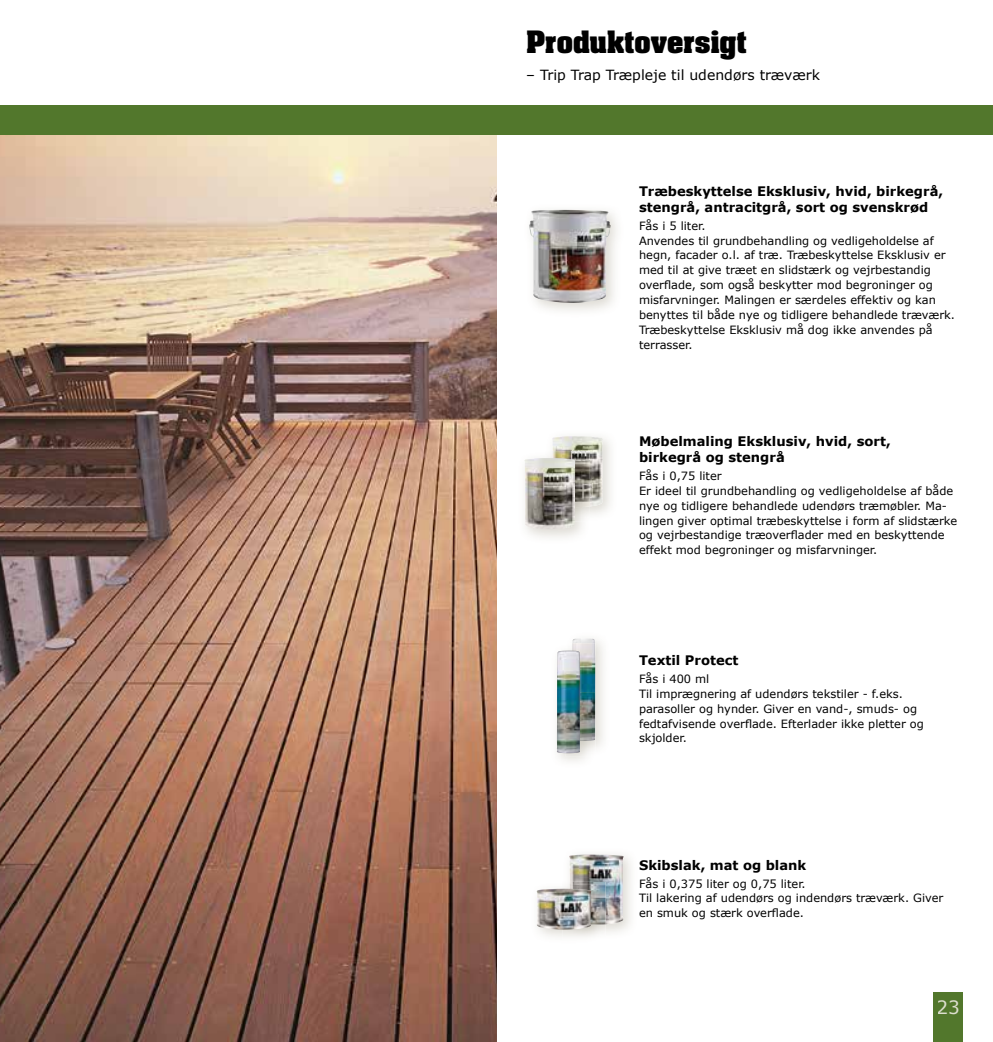
<style>
.page{position:relative;width:993px;height:1042px;background:#fff}
.page>*{position:absolute;margin:0;border:0;box-sizing:border-box;transform-origin:0 0}
.t1{font:700 26.25px "Aachen CE";color:#000}
.t2{font:18.38px "Verdana";color:#dcdece}
.t3{font:14px "Verdana";color:#000}
.t4{font:700 13.12px/15.8px "Verdana";color:#000}
.t5{font:11.38px/14.9px "Verdana";color:#000}
</style>
<div class="page">
<img style="left:605px;top:856px;width:26px;height:77px">
<img style="left:569px;top:854px;width:54px;height:70px">
<img style="left:540px;top:888px;width:22px;height:49px">
<img style="left:562px;top:884px;width:43px;height:53px">
<img style="left:569px;top:882px;width:36px;height:42px">
<img style="left:536px;top:889px;width:55px;height:40px">
<div style="left:496px;top:105px;width:496px;height:30px;background:#52772c"></div>
<img style="left:595px;top:640px;width:8px;height:108px">
<img style="left:572px;top:638px;width:23px;height:5px">
<img style="left:565px;top:643px;width:30px;height:113px">
<img style="left:556px;top:651px;width:24px;height:102px">
<img style="left:589px;top:438px;width:22px;height:77px">
<img style="left:552px;top:436px;width:50px;height:70px">
<img style="left:552px;top:451px;width:37px;height:56px">
<img style="left:524px;top:458px;width:51px;height:71px">
<img style="left:529px;top:210px;width:81px;height:93px">
<div style="left:933px;top:992px;width:29px;height:50px;background:#52772c"></div>
<img style="left:0;top:135px;width:496px;height:907px">
<div style="left:0;top:105px;width:496px;height:30px;background:#52772c"></div>
<h1 class="t1" style="left:526px;top:23px;width:222px">Produktoversigt</h1>
<p class="t3" style="left:526px;top:66px;width:295px">– Trip Trap Træpleje til udendørs træværk</p>
<p class="t4" style="left:638px;top:183px;width:305px">Træbeskyttelse Eksklusiv, hvid, birkegrå, stengrå, antracitgrå, sort og svenskrød</p>
<p class="t5" style="left:638px;top:218px;width:317px">Fås i 5 liter.<br>Anvendes til grundbehandling og vedligeholdelse af hegn, facader o.l. af træ. Træbeskyttelse Eksklusiv er med til at give træet en slidstærk og vejrbestandig overflade, som også beskytter mod begroninger og misfarvninger. Malingen er særdeles effektiv og kan benyttes til både nye og tidligere behandlede træværk.<br>Træbeskyttelse Eksklusiv må dog ikke anvendes på terrasser.</p>
<p class="t4" style="left:638px;top:433px;width:253px">Møbelmaling Eksklusiv, hvid, sort, birkegrå og stengrå</p>
<p class="t5" style="left:638px;top:468px;width:319px">Fås i 0,75 liter<br>Er ideel til grundbehandling og vedligeholdelse af både nye og tidligere behandlede udendørs træmøbler. Ma&shy;lingen giver optimal træbeskyttelse i form af slidstærke og vejrbestandige træoverflader med en beskyttende effekt mod begroninger og misfarvninger.</p>
<p class="t4" style="left:638px;top:652px;width:101px">Textil Protect</p>
<p class="t5" style="left:638px;top:671px;width:286px">Fås i 400 ml<br>Til imprægnering af udendørs tekstiler - f.eks. parasoller og hynder. Giver en vand-, smuds- og fedtafvisende overflade. Efterlader ikke pletter og skjolder.</p>
<p class="t4" style="left:638px;top:857px;width:169px">Skibslak, mat og blank</p>
<p class="t5" style="left:638px;top:876px;width:306px">Fås i 0,375 liter og 0,75 liter.<br>Til lakering af udendørs og indendørs træværk. Giver en smuk og stærk overflade.</p>
<h2 class="t2" style="left:936px;top:994px;width:25px">23</h2>
</div>
